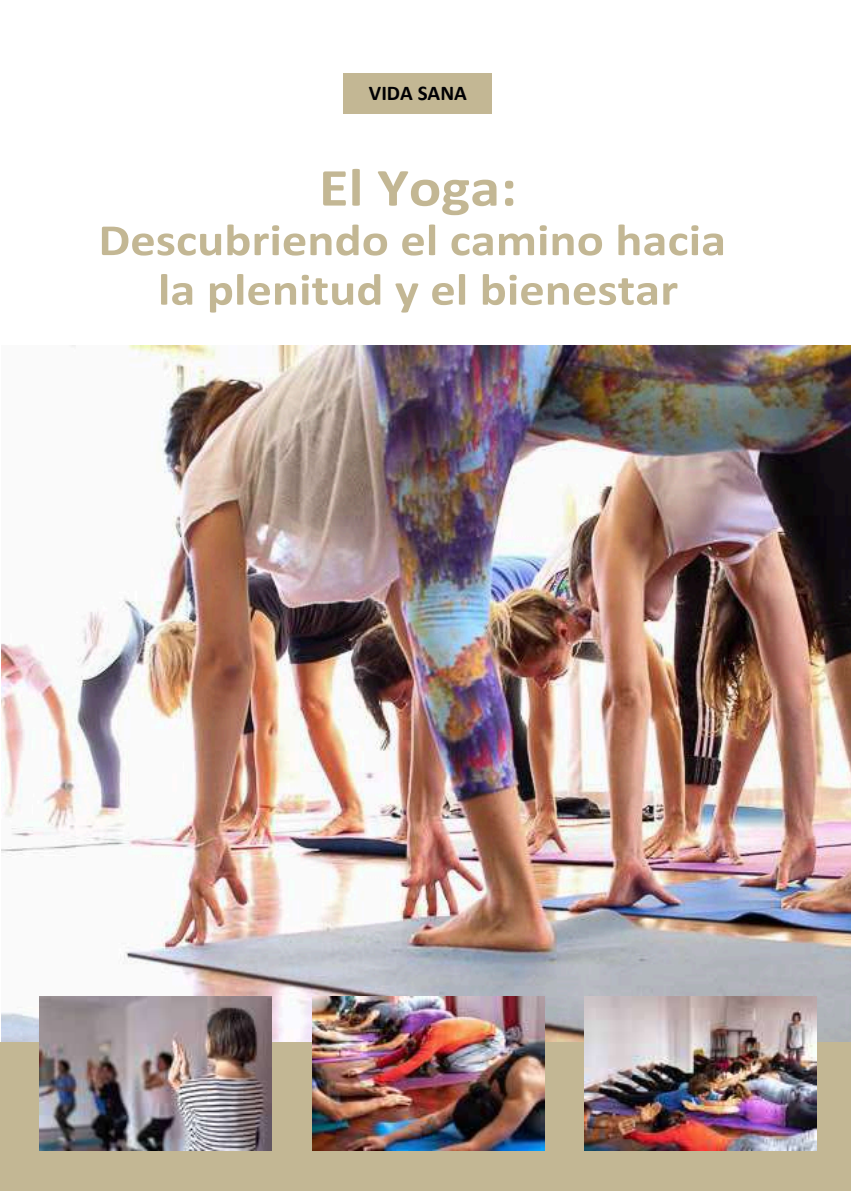
<style>
.page{position:relative;width:851px;height:1191px;background:#fff}
.page>*{position:absolute;margin:0;border:0;box-sizing:border-box;transform-origin:0 0}
.t1{font:700 54px "Calibri";color:#c3b794;scale:1.12 1}
.t2{font:700 45px/49.5px "Calibri";color:#c3b794;text-align:center;scale:1.12 1}
.t3{font:700 21px "Calibri";color:#000003}
</style>
<div class="page">
<div style="left:343px;top:73px;width:149px;height:40px;background:#c3b794"></div>
<img style="left:2px;top:345px;width:848px;height:697px">
<div style="left:0;top:1042px;width:850px;height:149px;background:#c3b794"></div>
<img style="left:40px;top:996px;width:231px;height:154px">
<img style="left:312px;top:996px;width:232px;height:154px">
<img style="left:584px;top:996px;width:232px;height:154px">
<p class="t3" style="left:369px;top:80px;width:99px">VIDA SANA</p>
<p class="t1" style="left:319px;top:154px;width:178px">El Yoga:</p>
<p class="t2" style="left:98px;top:213px;width:562px">Descubriendo el camino hacia la plenitud y el bienestar</p>
</div>
